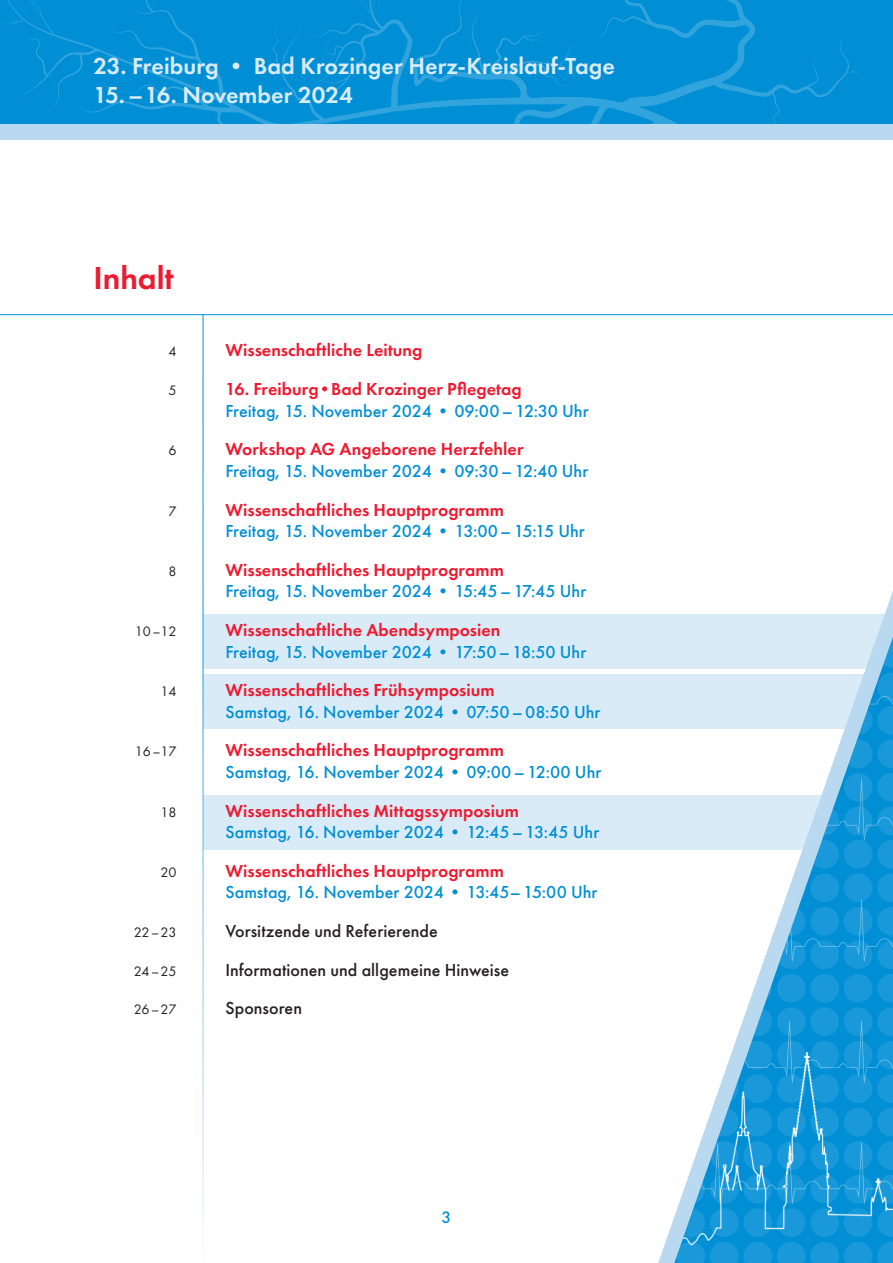
<style>
.page{position:relative;width:893px;height:1263px;background:#fff}
.page>*{position:absolute;margin:0;border:0;box-sizing:border-box;transform-origin:0 0}
.t1{font:600 33px "Futura PT";color:#ee1a30}
.t2{font:600 24px/28.8px "Futura PT";color:#d9ebf7}
.t3{font:500 18px "Futura PT";color:#008fd5}
.t4{font:600 18px "Futura PT";color:#ee1a30}
.t5{font:500 18px "Futura PT";color:#231f20}
.t6{font:500 17.25px "Futura PT";color:#008fd5}
.t7{font:14.25px "Futura PT";letter-spacing:-.01em;color:#231f20}
</style>
<div class="page">
<svg style="left:1px;top:0;width:892px;height:125px;background:#0691d5"></svg>
<div style="left:0;top:125px;width:893px;height:15px;background:#b9d9f1"></div>
<svg style="left:0;top:0;width:1px;height:316px"></svg>
<div style="left:203px;top:614px;width:690px;height:54px;background:#d9ebf7"></div>
<div style="left:203px;top:795px;width:690px;height:55px;background:#d9ebf7"></div>
<div style="left:203px;top:674px;width:690px;height:54px;background:#d9ebf7"></div>
<hr style="left:0;top:314px;width:893px;height:1px;background:#008fd5">
<hr style="left:203px;top:315px;width:1px;height:948px;background:#fff">
<svg style="left:658px;top:621px;width:235px;height:642px"></svg>
<img style="left:677px;top:1028px;width:216px;height:230px">
<h2 class="t2" style="left:94px;top:52px;width:523px">23. Freiburg • Bad Krozinger Herz-Kreislauf-Tage<br>15.–16. November 2024</h2>
<h1 class="t1" style="left:94px;top:258px;width:82px">Inhalt</h1>
<p class="t7" style="left:169px;top:343px;width:10px">4</p>
<p class="t4" style="left:225px;top:339px;width:199px">Wissenschaftliche Leitung</p>
<p class="t7" style="left:169px;top:382px;width:10px">5</p>
<p class="t4" style="left:225px;top:378px;width:298px">16. Freiburg•Bad Krozinger Pflegetag</p>
<p class="t3" style="left:225px;top:400px;width:365px">Freitag, 15. November 2024•09:00–12:30 Uhr</p>
<p class="t7" style="left:169px;top:442px;width:10px">6</p>
<p class="t4" style="left:225px;top:438px;width:300px">Workshop AG Angeborene Herzfehler</p>
<p class="t3" style="left:225px;top:460px;width:364px">Freitag, 15. November 2024•09:30–12:40 Uhr</p>
<p class="t7" style="left:169px;top:502px;width:10px">7</p>
<p class="t4" style="left:225px;top:498px;width:280px">Wissenschaftliches Hauptprogramm</p>
<p class="t3" style="left:225px;top:520px;width:361px">Freitag, 15. November 2024•13:00–15:15 Uhr</p>
<p class="t7" style="left:169px;top:562px;width:10px">8</p>
<p class="t4" style="left:225px;top:558px;width:280px">Wissenschaftliches Hauptprogramm</p>
<p class="t3" style="left:225px;top:580px;width:362px">Freitag, 15. November 2024•15:45–17:45 Uhr</p>
<p class="t7" style="left:135px;top:623px;width:43px">10–12</p>
<p class="t4" style="left:225px;top:619px;width:277px">Wissenschaftliche Abendsymposien</p>
<p class="t3" style="left:225px;top:641px;width:362px">Freitag, 15. November 2024•17:50–18:50 Uhr</p>
<p class="t7" style="left:161px;top:683px;width:18px">14</p>
<p class="t4" style="left:225px;top:679px;width:271px">Wissenschaftliches Frühsymposium</p>
<p class="t3" style="left:225px;top:701px;width:377px">Samstag, 16. November 2024•07:50–08:50 Uhr</p>
<p class="t7" style="left:135px;top:743px;width:43px">16–17</p>
<p class="t4" style="left:225px;top:739px;width:280px">Wissenschaftliches Hauptprogramm</p>
<p class="t3" style="left:225px;top:761px;width:378px">Samstag, 16. November 2024•09:00–12:00 Uhr</p>
<p class="t7" style="left:161px;top:803px;width:18px">18</p>
<p class="t4" style="left:225px;top:799px;width:295px">Wissenschaftliches Mittagssymposium</p>
<p class="t3" style="left:225px;top:821px;width:375px">Samstag, 16. November 2024•12:45–13:45 Uhr</p>
<p class="t7" style="left:161px;top:863px;width:18px">20</p>
<p class="t4" style="left:225px;top:859px;width:280px">Wissenschaftliches Hauptprogramm</p>
<p class="t3" style="left:225px;top:881px;width:374px">Samstag, 16. November 2024•13:45–15:00 Uhr</p>
<p class="t7" style="left:134px;top:924px;width:44px">22–23</p>
<p class="t5" style="left:225px;top:920px;width:214px">Vorsitzende und Referierende</p>
<p class="t7" style="left:134px;top:962px;width:44px">24–25</p>
<p class="t5" style="left:225px;top:959px;width:285px">Informationen und allgemeine Hinweise</p>
<p class="t7" style="left:134px;top:1001px;width:44px">26–27</p>
<p class="t5" style="left:225px;top:997px;width:78px">Sponsoren</p>
<p class="t6" style="left:442px;top:1207px;width:11px">3</p>
</div>
